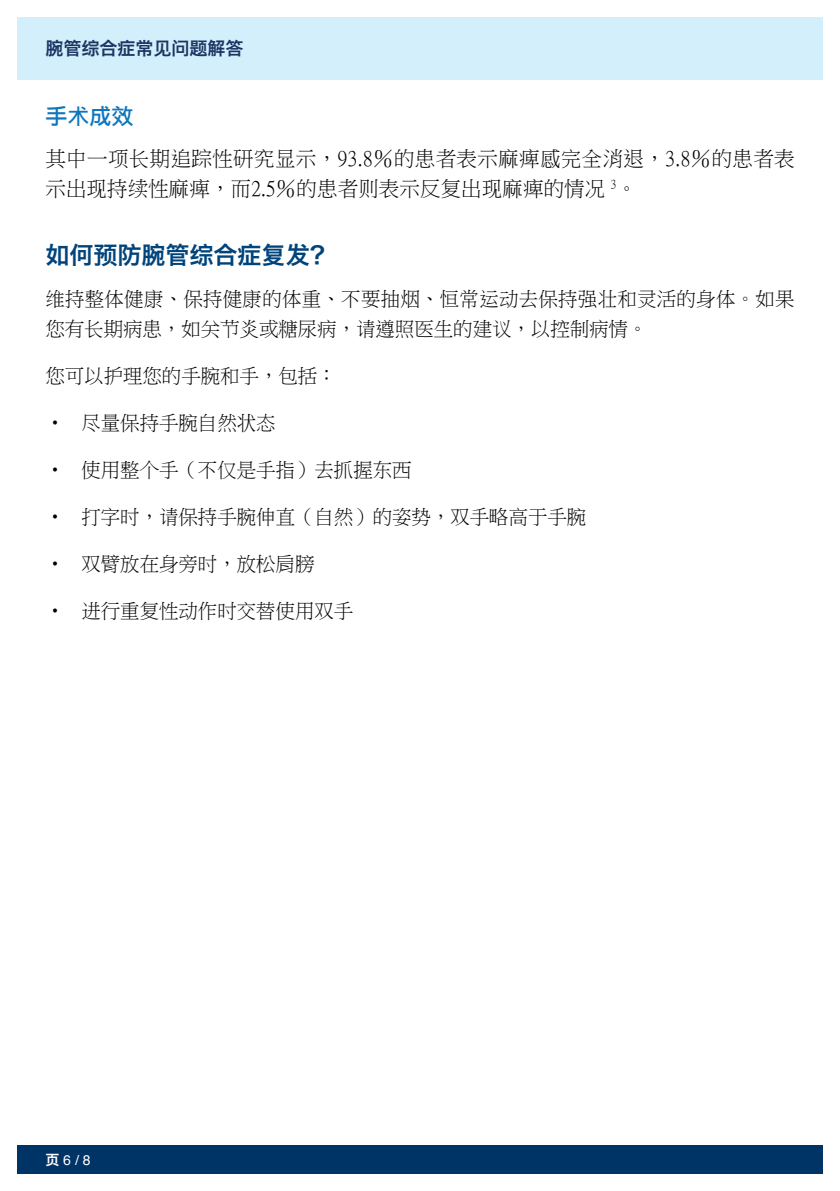
<style>
.page{position:relative;width:840px;height:1191px;background:#fff}
.page>*{position:absolute;margin:0;border:0;box-sizing:border-box;transform-origin:0 0}
.t1{font:24px "Hiragino Sans GB W6";color:#00447c}
.t2{font:22px "Li Hei Pro";color:#0d76bd}
.t3{font:21px/30px "P Ming Li U";letter-spacing:.025em;color:#000}
.t4{font:20px/30px "P Ming Li U";color:#000}
.t5{font:18px "Hiragino Sans GB W6";color:#1c3664}
.t6{font:14px "Helvetica";color:#fff}
.s1{font-family:"Hiragino Sans GB W6"}
</style>
<div class="page">
<div style="left:17px;top:1145px;width:805px;height:29px;background:#036"></div>
<div style="left:17px;top:18px;width:805px;height:62px;background:#d4effc"></div>
<p class="t5" style="left:45px;top:37px;width:199px">腕管综合症常见问题解答</p>
<p class="t2" style="left:45px;top:105px;width:89px">手术成效</p>
<p class="t3" style="left:45px;top:144px;width:750px">其中一项长期追踪性研究显示，93.8％的患者表示麻痺感完全消退，3.8％的患者表示出现持续性麻痺，而2.5％的患者则表示反复出现麻痺的情况 <sup>3</sup>。</p>
<p class="t1" style="left:45px;top:239px;width:289px">如何预防腕管综合症复发？</p>
<p class="t4" style="left:45px;top:284px;width:750px">维持整体健康、保持健康的体重、不要抽烟、恒常运动去保持强壮和灵活的身体。如果您有长期病患，如关节炎或糖尿病，请遵照医生的建议，以控制病情。</p>
<p class="t4" style="left:45px;top:361px;width:292px">您可以护理您的手腕和手，包括：</p>
<p class="t4" style="left:45px;top:408px;width:232px">• 尽量保持手腕自然状态</p>
<p class="t4" style="left:45px;top:455px;width:367px">• 使用整个手（不仅是手指）去抓握东西</p>
<p class="t4" style="left:45px;top:502px;width:542px">• 打字时，请保持手腕伸直（自然）的姿势，双手略高于手腕</p>
<p class="t4" style="left:45px;top:549px;width:270px">• 双臂放在身旁时，放松肩膀</p>
<p class="t4" style="left:45px;top:596px;width:309px">• 进行重复性动作时交替使用双手</p>
<p class="t6" style="left:45px;top:1149px;width:47px"><span class="s1">页</span> 6 / 8</p>
</div>
